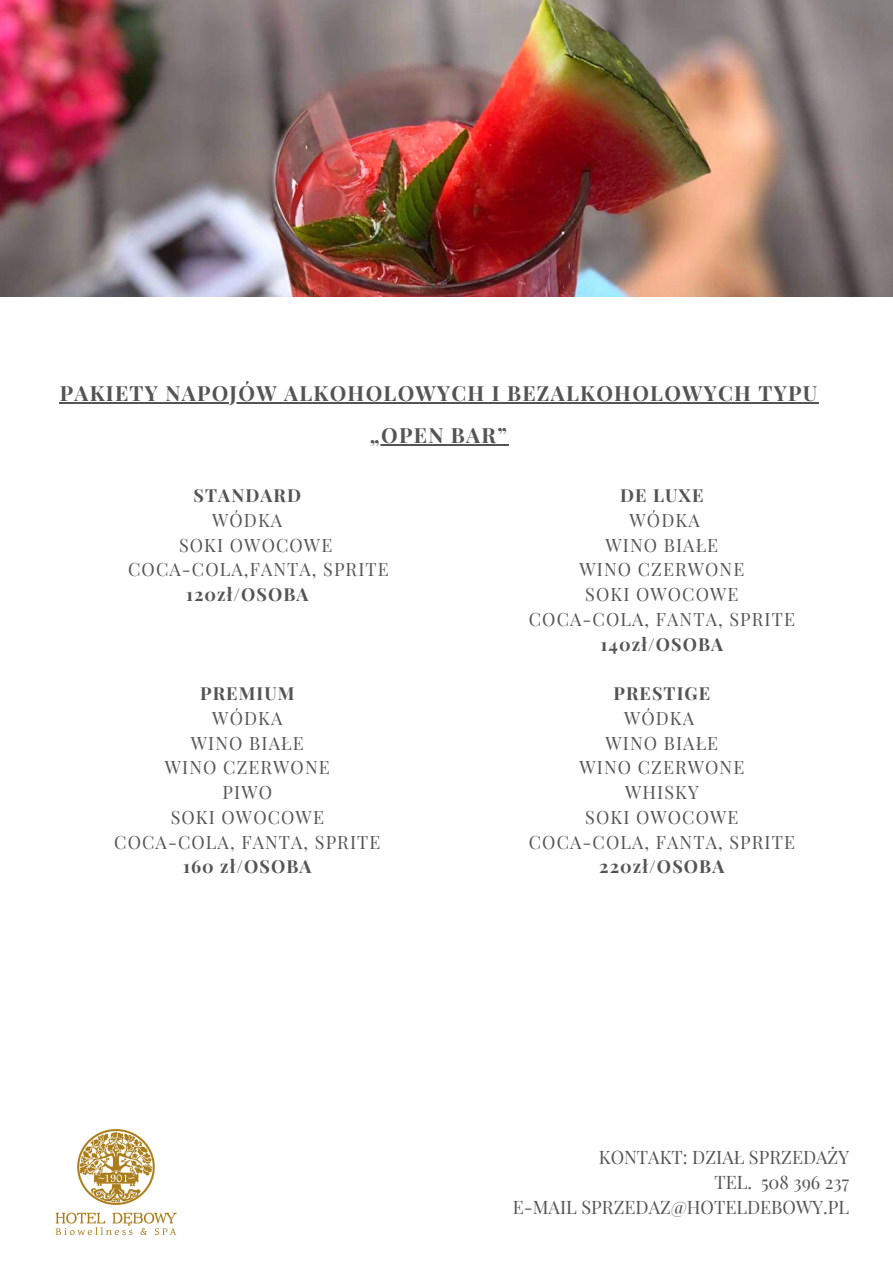
<style>
.page{position:relative;width:893px;height:1264px;background:#fff}
.page>*{position:absolute;margin:0;border:0;box-sizing:border-box;transform-origin:0 0}
.t1{font:700 21px/41.5px "Playfair Display";letter-spacing:.06em;color:#545454;text-align:center}
.t2{font:18.15px/24.8px "Playfair Display";color:#545454;text-align:right}
.t3{font:18px/24.8px "Playfair Display";letter-spacing:.06em;color:#545454;text-align:center}
.t4{font:700 18px "Playfair Display";letter-spacing:.06em;color:#545454}
</style>
<div class="page">
<img style="left:0;top:0;width:892px;height:297px">
<img style="left:55px;top:1129px;width:122px;height:107px">
<hr style="left:60px;top:402px;width:99px;height:1px;background:#545454">
<hr style="left:159px;top:402px;width:659px;height:1px;background:#545454">
<hr style="left:370px;top:444px;width:138px;height:1px;background:#545454">
<p class="t1" style="left:60px;top:372px;width:759px">PAKIETY NAPOJÓW ALKOHOLOWYCH I BEZALKOHOLOWYCH TYPU „OPEN BAR”</p>
<p class="t4" style="left:193px;top:482px;width:109px">STANDARD</p>
<p class="t3" style="left:212px;top:507px;width:72px">WÓDKA</p>
<p class="t3" style="left:179px;top:532px;width:155px">SOKI OWOCOWE</p>
<p class="t3" style="left:128px;top:556px;width:262px">COCA-COLA,FANTA, SPRITE</p>
<p class="t4" style="left:186px;top:581px;width:124px">120zł/OSOBA</p>
<p class="t4" style="left:200px;top:680px;width:96px">PREMIUM</p>
<p class="t3" style="left:114px;top:705px;width:268px">WÓDKA<br>WINO BIAŁE<br>WINO CZERWONE<br>PIWO<br>SOKI OWOCOWE<br>COCA-COLA, FANTA, SPRITE</p>
<p class="t4" style="left:183px;top:853px;width:130px">160 zł/OSOBA</p>
<p class="t4" style="left:620px;top:482px;width:85px">DE LUXE</p>
<p class="t3" style="left:528px;top:507px;width:268px">WÓDKA<br>WINO BIAŁE<br>WINO CZERWONE<br>SOKI OWOCOWE<br>COCA-COLA, FANTA, SPRITE</p>
<p class="t4" style="left:600px;top:631px;width:124px">140zł/OSOBA</p>
<p class="t4" style="left:613px;top:680px;width:98px">PRESTIGE</p>
<p class="t3" style="left:528px;top:705px;width:268px">WÓDKA<br>WINO BIAŁE<br>WINO CZERWONE<br>WHISKY<br>SOKI OWOCOWE<br>COCA-COLA, FANTA, SPRITE</p>
<p class="t4" style="left:599px;top:853px;width:127px">220zł/OSOBA</p>
<p class="t2" style="left:512px;top:1144px;width:338px">KONTAKT: DZIAŁ SPRZEDAŻY<br>TEL. 508 396 237<br>E-MAIL SPRZEDAZ@HOTELDEBOWY.PL</p>
</div>
